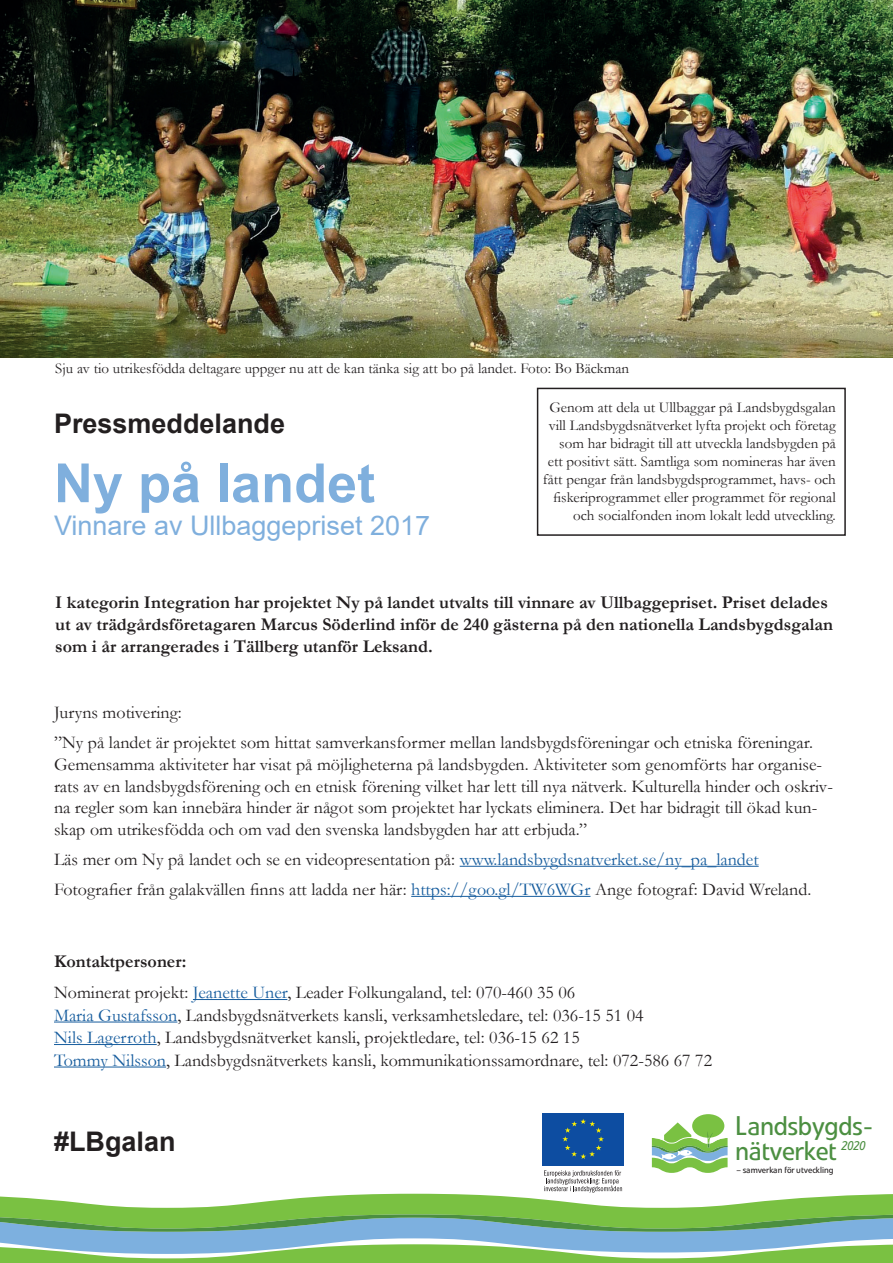
<style>
.page{position:relative;width:893px;height:1263px;background:#fff}
.page>*{position:absolute;margin:0;border:0;box-sizing:border-box;transform-origin:0 0}
.t1{font:700 54px "Arial";color:#7fafdd}
.t2{font:27px "Arial";color:#7fafdd}
.t3{font:700 27px "Arial";color:#231f20}
.t4{font:26.7px/25px "Evo BQ";letter-spacing:-.02em;color:#4c8f41}
.t5{font:18px/21.6px "Garamond";color:#231f20}
.t6{font:700 18px/21.6px "Garamond";color:#231f20}
.t7{font:15px/18px "Garamond";color:#231f20;text-align:right}
.t8{font:italic 12.6px "Evo BQ";color:#4c8f41}
.t9{font:8.85px "Evo BQ";color:#231f20}
.s1{color:#175d9e}
.s2{font-weight:700}
</style>
<div class="page">
<div style="left:543px;top:1113px;width:81px;height:52px;background:#0d4da1"></div>
<div style="left:692px;top:1114px;width:32px;height:24px;background:#7ac142;border-radius:50%"></div>
<svg style="left:0;top:1119px;width:893px;height:144px"></svg>
<hr style="left:460px;top:866px;width:299px;height:1px;background:#175d9e">
<hr style="left:411px;top:896px;width:179px;height:1px;background:#175d9e">
<img style="left:0;top:0;width:893px;height:358px">
<hr style="left:193px;top:999px;width:94px;height:1px;background:#175d9e">
<hr style="left:54px;top:1021px;width:123px;height:1px;background:#175d9e">
<hr style="left:54px;top:1044px;width:103px;height:1px;background:#175d9e">
<hr style="left:54px;top:1066px;width:112px;height:1px;background:#175d9e">
<div style="left:537px;top:388px;width:309px;height:148px;border:2px solid #231f20"></div>
<p class="t7" style="left:55px;top:359px;width:575px">Sju av tio utrikesfödda deltagare uppger nu att de kan tänka sig att bo på landet. Foto: Bo Bäckman</p>
<h2 class="t3" style="left:54px;top:404px;width:233px">Pressmeddelande</h2>
<p class="t7" style="left:543px;top:398px;width:294px">Genom att dela ut Ullbaggar på Landsbygdsgalan vill Landsbygdsnätverket lyfta projekt och företag som har bidragit till att utveckla landsbygden på ett positivt sätt. Samtliga som nomineras har även fått pengar från landsbygdsprogrammet, havs- och fiskeriprogrammet eller programmet för regional och socialfonden inom lokalt ledd utveckling.</p>
<h1 class="t1" style="left:54px;top:445px;width:323px">Ny på landet</h1>
<h2 class="t2" style="left:54px;top:506px;width:378px">Vinnare av Ullbaggepriset 2017</h2>
<p class="t6" style="left:55px;top:592px;width:779px">I kategorin Integration har projektet Ny på landet utvalts till vinnare av Ullbaggepriset. Priset delades ut av trädgårdsföretagaren Marcus Söderlind inför de 240 gästerna på den nationella Landsbygdsgalan som i år arrangerades i Tällberg utanför Leksand.</p>
<p class="t5" style="left:54px;top:697px;width:760px;line-height:30.2px">Juryns motivering:<br>”Ny på landet är projektet som hittat samverkansformer mellan landsbygdsföreningar och etniska föreningar.</p>
<p class="t5" style="left:54px;top:753px;width:780px">Gemensamma aktiviteter har visat på möjligheterna på landsbygden. Aktiviteter som genomförts har organise&shy;rats av en landsbygdsförening och en etnisk förening vilket har lett till nya nätverk. Kulturella hinder och oskriv&shy;na regler som kan innebära hinder är något som projektet har lyckats eliminera. Det har bidragit till ökad kun&shy;skap om utrikesfödda och om vad den svenska landsbygden har att erbjuda.”</p>
<p class="t5" style="left:54px;top:844px;width:759px;line-height:30.2px">Läs mer om Ny på landet och se en videopresentation på: <span class="s1">www.landsbygdsnatverket.se/ny_pa_landet<br></span>Fotografier från galakvällen finns att ladda ner här: <span class="s1">https://goo.gl/TW6WGr</span> Ange fotograf: David Wreland.</p>
<p class="t5" style="left:54px;top:945px;width:523px;line-height:31px"><span class="s2">Kontaktpersoner:<br></span>Nominerat projekt: <span class="s1">Jeanette Uner</span>, Leader Folkungaland, tel: 070-460 35 06</p>
<p class="t5" style="left:54px;top:1003px;width:660px;line-height:22.5px"><span class="s1">Maria Gustafsson</span>, Landsbygdsnätverkets kansli, verksamhetsledare, tel: 036-15 51 04<br><span class="s1">Nils Lagerroth</span>, Landsbygdsnätverket kansli, projektledare, tel: 036-15 62 15<br><span class="s1">Tommy Nilsson</span>, Landsbygdsnätverkets kansli, kommunikationssamordnare, tel: 072-586 67 72</p>
<h2 class="t3" style="left:54px;top:1122px;width:123px">#LBgalan</h2>
<h3 class="t4" style="left:735px;top:1114px;width:139px">Landsbygds&shy;nätverket</h3>
<p class="t9" style="left:736px;top:1165px;width:99px">– samverkan för utveckling</p>
<p class="t8" style="left:840px;top:1138px;width:26px">2020</p>
</div>
